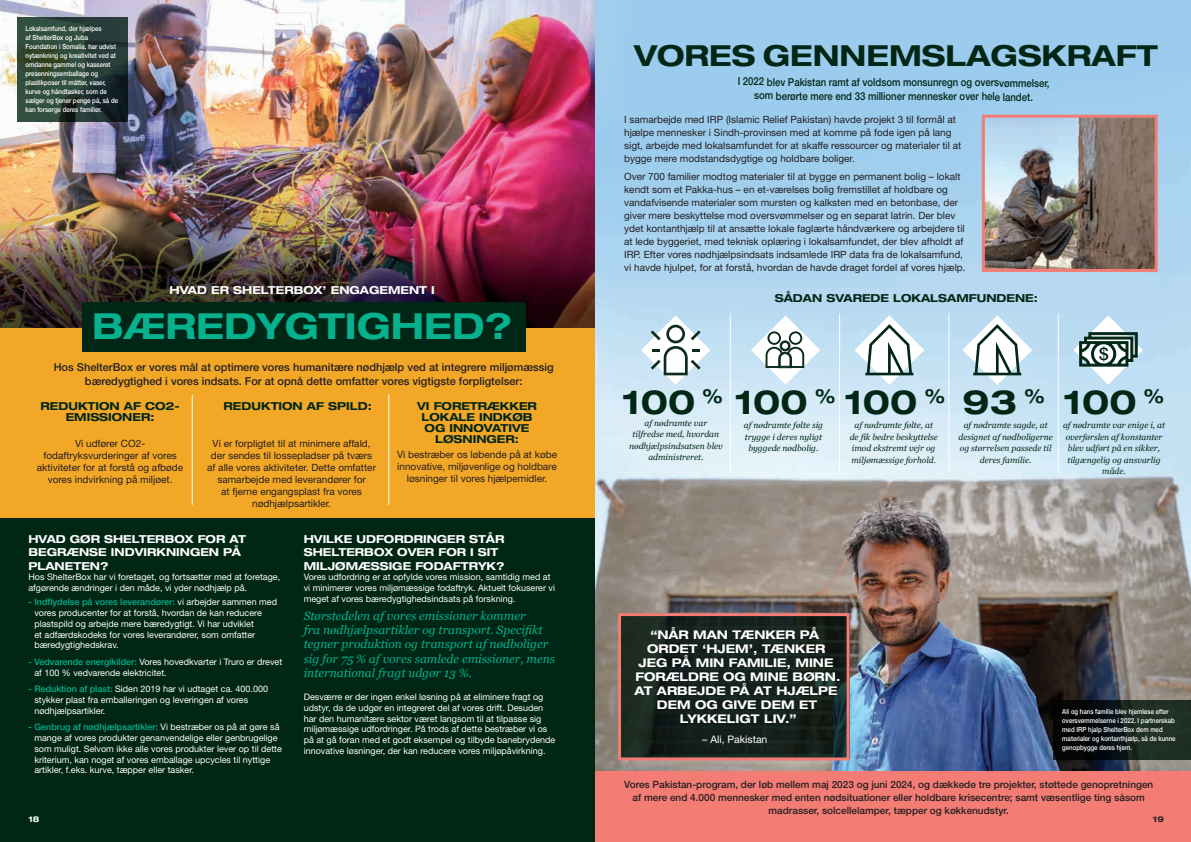
<style>
.page{position:relative;width:1191px;height:842px;background:#fff}
.page>*{position:absolute;margin:0;border:0;box-sizing:border-box;transform-origin:0 0}
.t1{font:700 expanded 36px "Helvetica Neue LT Std";color:#07b18d}
.t2{font:700 expanded 33.4px "Helvetica Neue LT Std";color:#002615}
.t3{font:700 expanded 29px "Helvetica Neue LT Std";color:#002615}
.t4{font:500 17.1px "Helvetica Neue";color:#002615}
.t5{font:italic 12px/14.4px "Georgia";color:#07b18d}
.t6{font:700 expanded 12px/14px "Helvetica Neue LT Std";color:#fff;text-align:center}
.t7{font:500 11px/14px "Helvetica Neue LT Std";color:#231f20;text-align:center}
.t8{font:700 expanded 11px/13.2px "Helvetica Neue LT Std";color:#fff}
.t9{font:700 expanded 11px/11px "Helvetica Neue LT Std";color:#002615;text-align:center}
.t10{font:500 11px/14px "Helvetica Neue LT Std";letter-spacing:-.005em;color:#002615;text-align:center;scale:.87 1}
.t11{font:10.4px "Helvetica Neue LT Std";color:#fff}
.t12{font:10px/13px "Helvetica Neue LT Std";color:#231f20;text-align:center}
.t13{font:500 10px/13px "Helvetica Neue LT Std";color:#231f20;text-align:center}
.t14{font:9px/10.8px "Helvetica Neue LT Std";color:#fff}
.t15{font:italic 8.5px/11.5px "Georgia";color:#002615;text-align:center}
.t16{font:700 expanded 8px "Helvetica Neue LT Std";color:#fff}
.t17{font:700 expanded 8px "Helvetica Neue LT Std";color:#231f20}
.t18{font:500 7px/9px "Helvetica Neue LT Std";color:#fff;scale:.87 1}
.s1{font-weight:500;color:#07b18d}
</style>
<div class="page">
<div style="left:0;top:518px;width:595px;height:324px;background:#002615"></div>
<img style="left:0;top:0;width:595px;height:328px">
<svg style="left:17px;top:17px;width:111px;height:105px;background:#283f35"></svg>
<div style="left:0;top:328px;width:595px;height:190px;background:#f3a727"></div>
<img style="left:595px;top:0;width:596px;height:771px">
<hr style="left:730px;top:313px;width:1px;height:160px;background:#fff">
<hr style="left:192px;top:395px;width:1px;height:110px;background:#fff">
<hr style="left:388px;top:395px;width:1px;height:110px;background:#fff">
<hr style="left:839px;top:313px;width:1px;height:160px;background:#fff">
<hr style="left:948px;top:313px;width:1px;height:160px;background:#fff">
<hr style="left:1058px;top:313px;width:1px;height:160px;background:#fff">
<svg style="left:962px;top:315px;width:70px;height:70px"></svg>
<svg style="left:854px;top:315px;width:70px;height:70px"></svg>
<svg style="left:641px;top:315px;width:69px;height:70px"></svg>
<svg style="left:751px;top:315px;width:69px;height:70px"></svg>
<svg style="left:1053px;top:700px;width:138px;height:60px;background:#111b18"></svg>
<svg style="left:622px;top:617px;width:223px;height:139px;background:#15221d"></svg>
<div style="left:618px;top:613px;width:231px;height:147px;border:3px solid #f37d75"></div>
<img style="left:985px;top:119px;width:168px;height:149px">
<div style="left:981px;top:115px;width:176px;height:157px;border:3px solid #f37d75"></div>
<div style="left:595px;top:771px;width:596px;height:71px;background:#f37d75"></div>
<svg style="left:1073px;top:315px;width:69px;height:70px"></svg>
<div style="left:82px;top:302px;width:443px;height:49px;background:#002615"></div>
<p class="t18" style="left:26px;top:23px;width:108px">Lokalsamfund, der hjælpes<br>af ShelterBox og Juba<br>Foundation i Somalia, har udvist nytænkning og kreativitet ved at omdanne gammel og kasseret presenningsemballage og plastikposer til måtter, vaser, kurve og håndtasker, som de sælger og tjener penge på, så de kan forsørge deres familier.</p>
<p class="t8" style="left:170px;top:283px;width:267px">HVAD ER SHELTERBOX’ ENGAGEMENT I</p>
<h1 class="t1" style="left:92px;top:303px;width:421px">BÆREDYGTIGHED?</h1>
<p class="t7" style="left:54px;top:360px;width:501px">Hos ShelterBox er vores mål at optimere vores humanitære nødhjælp ved at integrere miljømæssig bæredygtighed i vores indsats. For at opnå dette omfatter vores vigtigste forpligtelser:</p>
<p class="t9" style="left:41px;top:400px;width:141px">REDUKTION AF CO2-<br>EMISSIONER:</p>
<p class="t9" style="left:224px;top:400px;width:150px">REDUKTION AF SPILD:</p>
<p class="t9" style="left:417px;top:400px;width:121px">VI FORETRÆKKER<br>LOKALE INDKØB<br>OG INNOVATIVE<br>LØSNINGER:</p>
<p class="t12" style="left:37px;top:438px;width:148px;line-height:12px">Vi udfører CO2- fodaftryksvurderinger af vores aktiviteter for at forstå og afbøde vores indvirkning på miljøet.</p>
<p class="t12" style="left:207px;top:438px;width:170px;line-height:12px">Vi er forpligtet til at minimere affald, der sendes til lossepladser på tværs af alle vores aktiviteter. Dette omfatter samarbejde med leverandører for<br>at fjerne engangsplast fra vores nødhjælpsartikler.</p>
<p class="t12" style="left:397px;top:448px;width:162px;line-height:12px">Vi bestræber os løbende på at købe innovative, miljøvenlige og holdbare løsninger til vores hjælpemidler.</p>
<h3 class="t3" style="left:634px;top:37px;width:525px">VORES GENNEMSLAGSKRAFT</h3>
<p class="t10" style="left:737px;top:75px;width:360px">I 2022 blev Pakistan ramt af voldsom monsunregn og oversvømmelser, som berørte mere end 33 millioner mennesker over hele landet.</p>
<p class="t12" style="left:624px;top:112px;width:339px;text-align:left">I samarbejde med IRP (Islamic Relief Pakistan) havde projekt 3 til formål at hjælpe mennesker i Sindh-provinsen med at komme på fode igen på lang sigt, arbejde med lokalsamfundet for at skaffe ressourcer og materialer til at bygge mere modstandsdygtige og holdbare boliger.</p>
<p class="t12" style="left:624px;top:170px;width:343px;text-align:left">Over 700 familier modtog materialer til at bygge en permanent bolig – lokalt kendt som et Pakka-hus – en et-værelses bolig fremstillet af holdbare og vandafvisende materialer som mursten og kalksten med en betonbase, der giver mere beskyttelse mod oversvømmelser og en separat latrin. Der blev ydet kontanthjælp til at ansætte lokale faglærte håndværkere og arbejdere til at lede byggeriet, med teknisk oplæring i lokalsamfundet, der blev afholdt af IRP. Efter vores nødhjælpsindsats indsamlede IRP data fra de lokalsamfund, vi havde hjulpet, for at forstå, hvordan de havde draget fordel af vores hjælp.</p>
<p class="t9" style="left:775px;top:292px;width:264px">SÅDAN SVAREDE LOKALSAMFUNDENE:</p>
<h3 class="t4" style="left:1099px;top:340px;width:11px">$</h3>
<h2 class="t2" style="left:622px;top:380px;width:543px">100 <sup>%</sup> 100 <sup>%</sup> 100 <sup>%</sup> 93 <sup>%</sup> 100 <sup>%</sup></h2>
<p class="t15" style="left:629px;top:417px;width:95px">af nødramte var tilfredse med, hvordan nødhjælpsindsatsen blev administreret.</p>
<p class="t15" style="left:744px;top:420px;width:81px">af nødramte følte sig trygge i deres nyligt byggede nødbolig.</p>
<p class="t15" style="left:849px;top:420px;width:90px">af nødramte følte, at de fik bedre beskyttelse imod ekstremt vejr og miljømæssige forhold.</p>
<p class="t15" style="left:958px;top:420px;width:96px">af nødramte sagde, at designet af nødboligerne og størrelsen passede til deres familie.</p>
<p class="t15" style="left:1063px;top:420px;width:104px">af nødramte var enige i, at overførslen af konstanter blev udført på en sikker, tilgængelig og ansvarlig måde.</p>
<p class="t8" style="left:304px;top:532px;width:202px">HVILKE UDFORDRINGER STÅR<br>SHELTERBOX OVER FOR I SIT<br>MILJØMÆSSIGE FODAFTRYK?</p>
<p class="t14" style="left:304px;top:572px;width:253px">Vores udfordring er at opfylde vores mission, samtidig med at vi minimerer vores miljømæssige fodaftryk. Aktuelt fokuserer vi meget af vores bæredygtighedsindsats på forskning.</p>
<h3 class="t5" style="left:304px;top:608px;width:253px">Størstedelen af vores emissioner kommer<br>fra nødhjælpsartikler og transport. Specifikt tegner produktion og transport af nødboliger sig for 75 % af vores samlede emissioner, mens international fragt udgør 13 %.</h3>
<p class="t14" style="left:304px;top:691px;width:253px">Desværre er der ingen enkel løsning på at eliminere fragt og udstyr, da de udgør en integreret del af vores drift. Desuden har den humanitære sektor været langsom til at tilpasse sig miljømæssige udfordringer. På trods af dette bestræber vi os på at gå foran med et godt eksempel og tilbyde banebrydende innovative løsninger, der kan reducere vores miljøpåvirkning.</p>
<p class="t8" style="left:28px;top:532px;width:219px">HVAD GØR SHELTERBOX FOR AT<br>BEGRÆNSE INDVIRKNINGEN PÅ<br>PLANETEN?</p>
<p class="t14" style="left:28px;top:572px;width:253px">Hos ShelterBox har vi foretaget, og fortsætter med at foretage, afgørende ændringer i den måde, vi yder nødhjælp på.</p>
<p class="t14" style="left:34px;top:596px;width:244px;text-indent:-6px"><span class="s1">- Indflydelse på vores leverandører:</span> vi arbejder sammen med vores producenter for at forstå, hvordan de kan reducere plastspild og arbejde mere bæredygtigt. Vi har udviklet<br>et adfærdskodeks for vores leverandører, som omfatter bæredygtighedskrav.</p>
<p class="t14" style="left:34px;top:656px;width:249px;text-indent:-6px"><span class="s1">- Vedvarende energikilder:</span> Vores hovedkvarter i Truro er drevet af 100 % vedvarende elektricitet.</p>
<p class="t14" style="left:34px;top:683px;width:235px;text-indent:-6px"><span class="s1">- Reduktion af plast:</span> Siden 2019 har vi udtaget ca. 400.000 stykker plast fra emballeringen og leveringen af vores nødhjælpsartikler.</p>
<p class="t14" style="left:34px;top:721px;width:249px;text-indent:-6px"><span class="s1">- Genbrug af nødhjælpsartikler:</span> Vi bestræber os på at gøre så mange af vores produkter genanvendelige eller genbrugelige som muligt. Selvom ikke alle vores produkter lever op til dette kriterium, kan noget af vores emballage upcycles til nyttige artikler, f.eks. kurve, tæpper eller tasker.</p>
<h3 class="t6" style="left:634px;top:627px;width:207px">“NÅR MAN TÆNKER PÅ<br>ORDET ‘HJEM’, TÆNKER<br>JEG PÅ MIN FAMILIE, MINE<br>FORÆLDRE OG MINE BØRN.<br>AT ARBEJDE PÅ AT HJÆLPE<br>DEM OG GIVE DEM ET<br>LYKKELIGT LIV.”</h3>
<p class="t11" style="left:702px;top:733px;width:67px">– Ali, Pakistan</p>
<p class="t13" style="left:624px;top:778px;width:530px">Vores Pakistan-program, der løb mellem maj 2023 og juni 2024, og dækkede tre projekter, støttede genopretningen af mere end 4.000 mennesker med enten nødsituationer eller holdbare krisecentre; samt væsentlige ting såsom madrasser, solcellelamper, tæpper og køkkenudstyr.</p>
<p class="t18" style="left:1062px;top:707px;width:132px">Ali og hans familie blev hjemløse efter oversvømmelserne i 2022. I partnerskab med IRP hjalp ShelterBox dem med materialer og kontanthjælp, så de kunne genopbygge deres hjem.</p>
<p class="t16" style="left:28px;top:814px;width:12px">18</p>
<p class="t17" style="left:1153px;top:814px;width:12px">19</p>
</div>
